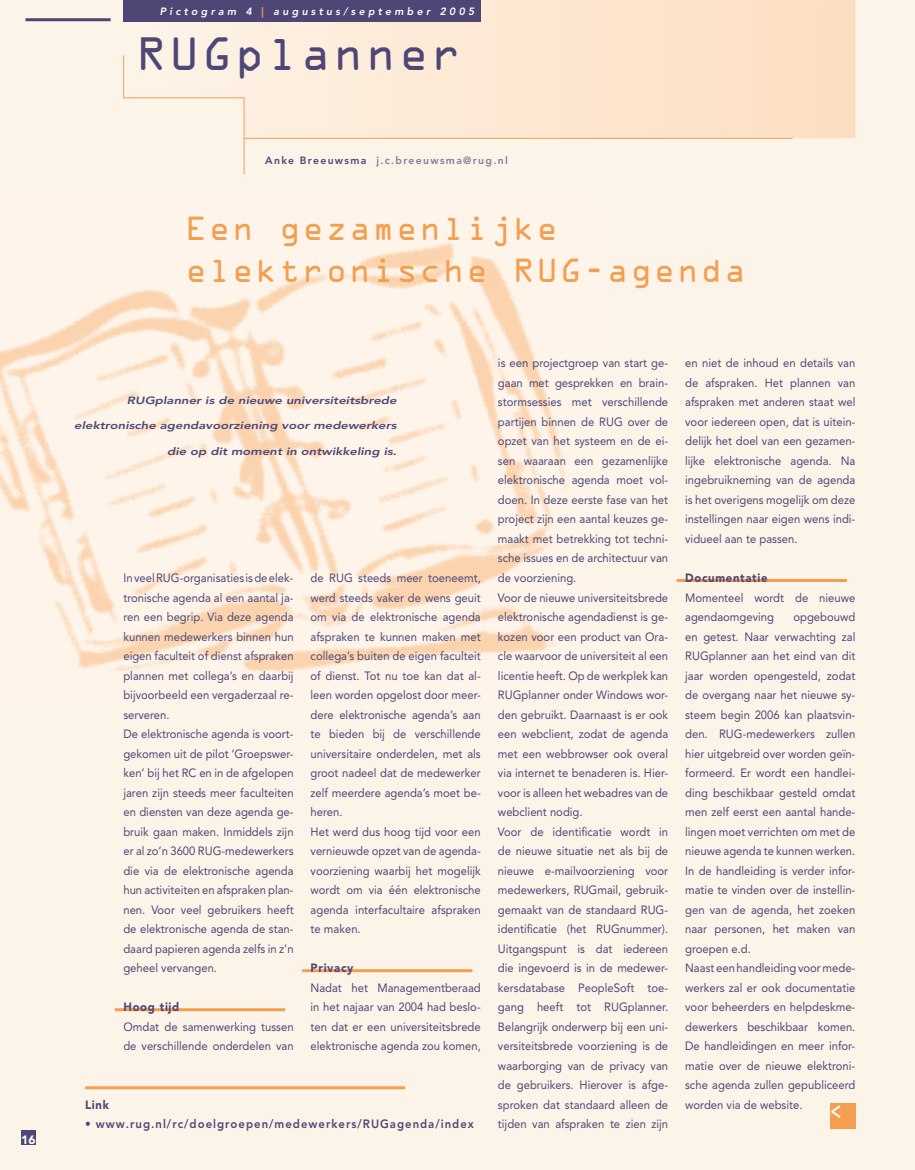
<style>
.page{position:relative;width:915px;height:1170px;background:#fff}
.page>*{position:absolute;margin:0;border:0;box-sizing:border-box;transform-origin:0 0}
.t1{font:42px "OCRA Alternate";letter-spacing:.06em;color:#4e4776}
.t2{font:30px/42px "OCRA Alternate";letter-spacing:.06em;color:#f49e50}
.t3{font:18px "OCRA Alternate";color:#fff;scale:.94 1}
.t4{font:12px/19.5px "Avenir";color:#4e4776;scale:.94 1}
.t5{font:800 12px "Avenir";letter-spacing:.09em;color:#4e4776;scale:.94 1}
.t6{font:900 12px "Avenir";letter-spacing:.06em;color:#4e4776;scale:.94 1}
.t7{font:900 12px "Avenir";color:#fff}
.t8{font:italic 800 10.5px "Avenir";color:#4e4776;scale:1.25 1}
.t9{font:800 10.5px "Avenir";letter-spacing:.125em;color:#867d9f}
.t10{font:italic 800 10.5px "Avenir";letter-spacing:.31em;color:#fff}
.s1{font-style:normal;color:#f49e50}
.s2{color:#4e4776}
.s3{font-weight:400}
</style>
<div class="page">
<div style="left:0;top:0;width:914px;height:1169px;background:#fdf4e9"></div>
<img style="left:0;top:242px;width:567px;height:430px">
<hr style="left:85px;top:1086px;width:320px;height:3px;background:#f49e50">
<hr style="left:115px;top:1008px;width:170px;height:3px;background:#f49e50">
<svg style="left:124px;top:0;width:731px;height:138px"></svg>
<svg style="left:123px;top:55px;width:121px;height:120px"></svg>
<hr style="left:244px;top:138px;width:548px;height:1px;background:#f49e50">
<hr style="left:676px;top:579px;width:170px;height:3px;background:#f49e50">
<hr style="left:302px;top:969px;width:170px;height:3px;background:#f49e50">
<div style="left:829px;top:1103px;width:26px;height:25px;background:#f49e50"></div>
<hr style="left:26px;top:18px;width:85px;height:3px;background:#4e4776">
<div style="left:123px;top:0;width:357px;height:21px;background:#4e4776"></div>
<div style="left:21px;top:1129px;width:15px;height:15px;background:#4e4776"></div>
<p class="t7" style="left:21px;top:1132px;width:16px">16</p>
<p class="t10" style="left:160px;top:5px;width:316px">Pictogram 4 <span class="s1">|</span> augustus/september 2005</p>
<h1 class="t1" style="left:136px;top:36px;width:327px">RUGplanner</h1>
<p class="t9" style="left:265px;top:154px;width:244px"><span class="s2">Anke Breeuwsma</span> j.c.breeuwsma@rug.nl</p>
<h2 class="t2" style="left:185px;top:210px;width:561px">Een gezamenlijke elektronische RUG-agenda</h2>
<p class="t8" style="left:127px;top:394px;width:217px">RUGplanner is de nieuwe universiteitsbrede</p>
<p class="t8" style="left:74px;top:419px;width:259px">elektronische agendavoorziening voor medewerkers</p>
<p class="t8" style="left:167px;top:445px;width:185px">die op dit moment in ontwikkeling is.</p>
<p class="t4" style="left:123px;top:568px;width:182px">In veel RUG-organisaties is de elek&shy;tronische agenda al een aantal ja&shy;ren een begrip. Via deze agenda kunnen medewerkers binnen hun eigen faculteit of dienst afspraken plannen met collega’s en daarbij bijvoorbeeld een vergaderzaal re&shy;serveren.<br>De elektronische agenda is voort&shy;gekomen uit de pilot ‘Groepswer&shy;ken’ bij het RC en in de afgelopen jaren zijn steeds meer faculteiten en diensten van deze agenda ge&shy;bruik gaan maken. Inmiddels zijn er al zo’n 3600 RUG-medewerkers die via de elektronische agenda hun activiteiten en afspraken plan&shy;nen. Voor veel gebruikers heeft de elektronische agenda de stan&shy;daard papieren agenda zelfs in z’n geheel vervangen.</p>
<p class="t6" style="left:123px;top:999px;width:61px">Hoog tijd</p>
<p class="t4" style="left:123px;top:1016px;width:182px">Omdat de samenwerking tussen de verschillende onderdelen van</p>
<p class="t4" style="left:310px;top:568px;width:182px">de RUG steeds meer toeneemt, werd steeds vaker de wens geuit om via de elektronische agenda afspraken te kunnen maken met collega’s buiten de eigen faculteit of dienst. Tot nu toe kan dat al&shy;leen worden opgelost door meer&shy;dere elektronische agenda’s aan te bieden bij de verschillende universitaire onderdelen, met als groot nadeel dat de medewerker zelf meerdere agenda’s moet be&shy;heren.<br>Het werd dus hoog tijd voor een vernieuwde opzet van de agenda&shy;voorziening waarbij het mogelijk wordt om via één elektronische agenda interfacultaire afspraken te maken.</p>
<p class="t6" style="left:310px;top:960px;width:47px">Privacy</p>
<p class="t4" style="left:310px;top:977px;width:182px;text-align:justify">Nadat het Managementberaad in het najaar van 2004 had beslo&shy;ten dat er een universiteitsbrede elektronische agenda zou komen,</p>
<p class="t6" style="left:85px;top:1097px;width:27px">Link</p>
<p class="t5" style="left:85px;top:1116px;width:415px"><span class="s3">•</span> www.rug.nl/rc/doelgroepen/medewerkers/RUGagenda/index</p>
<p class="t4" style="left:498px;top:353px;width:182px">is een projectgroep van start ge&shy;gaan met gesprekken en brain&shy;stormsessies met verschillende partijen binnen de RUG over de opzet van het systeem en de ei&shy;sen waaraan een gezamenlijke elektronische agenda moet vol&shy;doen. In deze eerste fase van het project zijn een aantal keuzes ge&shy;maakt met betrekking tot techni&shy;sche issues en de architectuur van de voorziening.<br>Voor de nieuwe universiteitsbrede elektronische agendadienst is ge&shy;kozen voor een product van Ora&shy;cle waarvoor de universiteit al een licentie heeft. Op de werkplek kan<br>RUGplanner onder Windows wor&shy;den gebruikt. Daarnaast is er ook een webclient, zodat de agenda met een webbrowser ook overal via internet te benaderen is. Hier&shy;voor is alleen het webadres van de webclient nodig.<br>Voor de identificatie wordt in de nieuwe situatie net als bij de nieuwe e-mailvoorziening voor medewerkers, RUGmail, gebruik&shy;gemaakt van de standaard RUG&shy;identificatie (het RUGnummer).<br>Uitgangspunt is dat iedereen die ingevoerd is in de medewer&shy;kersdatabase PeopleSoft toe&shy;gang heeft tot RUGplanner.<br>Belangrijk onderwerp bij een uni&shy;versiteitsbrede voorziening is de waarborging van de privacy van de gebruikers. Hierover is afge&shy;sproken dat standaard alleen de tijden van afspraken te zien zijn</p>
<p class="t4" style="left:685px;top:353px;width:182px;text-align:justify">en niet de inhoud en details van de afspraken. Het plannen van afspraken met anderen staat wel voor iedereen open, dat is uitein&shy;delijk het doel van een gezamen&shy;lijke elektronische agenda. Na ingebruikneming van de agenda is het overigens mogelijk om deze instellingen naar eigen wens indi&shy;vidueel aan te passen.</p>
<p class="t6" style="left:685px;top:570px;width:89px">Documentatie</p>
<p class="t4" style="left:685px;top:587px;width:182px">Momenteel wordt de nieuwe agendaomgeving</p>
<p class="t4" style="left:685px;top:607px;width:182px;text-indent:108px">opgebouwd en getest. Naar verwachting zal<br>RUGplanner aan het eind van dit jaar worden opengesteld, zodat de overgang naar het nieuwe sy&shy;steem begin 2006 kan plaatsvin&shy;den. RUG-medewerkers zullen hier uitgebreid over worden geïn&shy;formeerd. Er wordt een handlei&shy;ding beschikbaar gesteld omdat men zelf eerst een aantal hande&shy;lingen moet verrichten om met de nieuwe agenda te kunnen werken.<br>In de handleiding is verder infor&shy;matie te vinden over de instellin&shy;gen van de agenda, het zoeken naar personen, het maken van groepen e.d.<br>Naast een handleiding voor mede&shy;werkers zal er ook documentatie voor beheerders en helpdeskme&shy;dewerkers beschikbaar komen.<br>De handleidingen en meer infor&shy;matie over de nieuwe elektroni&shy;sche agenda zullen gepubliceerd worden via de website.</p>
<h3 class="t3" style="left:829px;top:1103px;width:14px">&lt;</h3>
</div>
